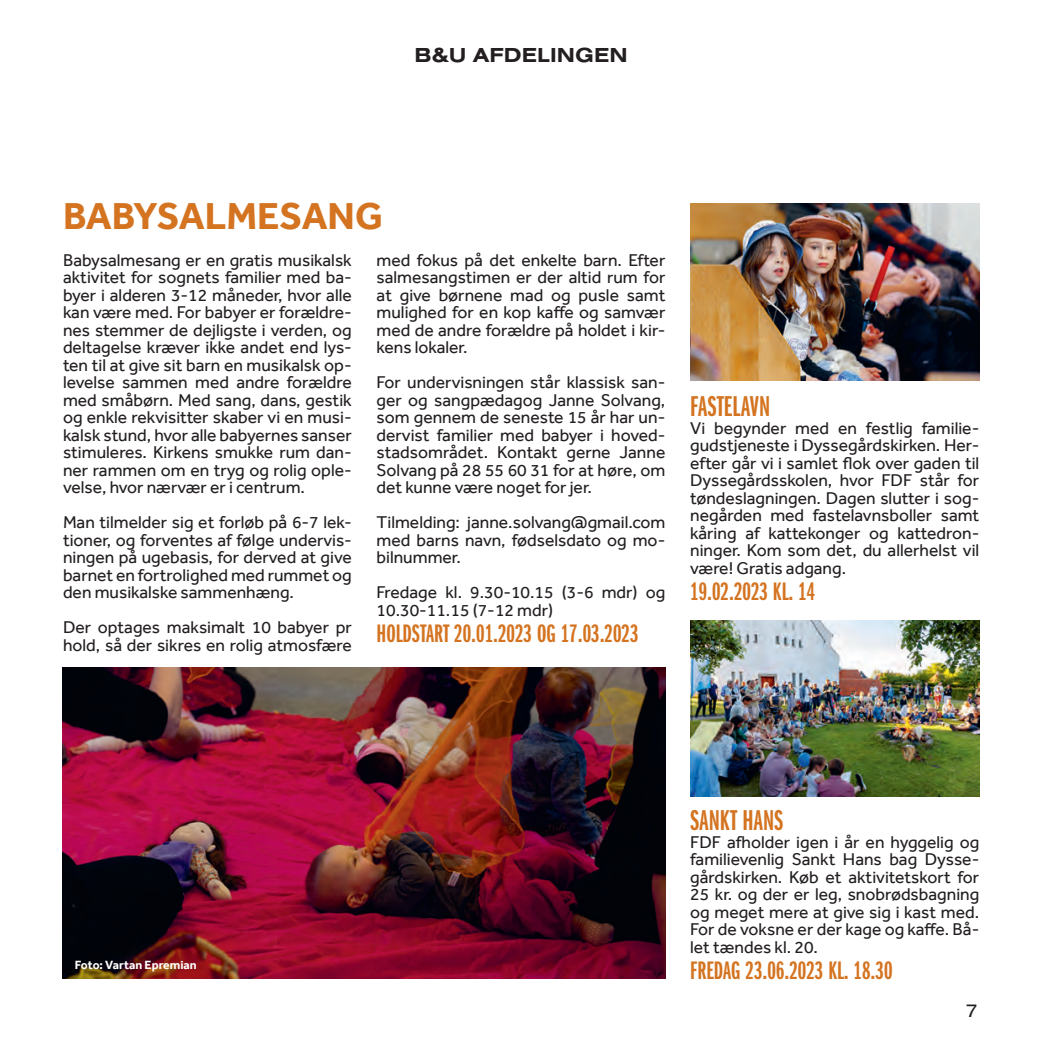
<style>
.page{position:relative;width:1042px;height:1042px;background:#fff}
.page>*{position:absolute;margin:0;border:0;box-sizing:border-box;transform-origin:0 0}
.t1{font:700 38.5px "Effra";color:#d47320}
.t2{font:29.75px "Franklin Gothic URW Ext Com D Dem";color:#d47320}
.t3{font:26.25px "Franklin Gothic URW Ext Com D Dem";color:#d47320}
.t4{font:700 21px "Nimbus San Ext";color:#231f20}
.t5{font:19.25px "Nimbus San Ext";color:#231f20}
.t6{font:17.5px/17.5px "Effra";color:#231f20;text-align:justify}
.t7{font:700 12.25px "Effra";color:#fff}
</style>
<div class="page">
<img style="left:690px;top:204px;width:289px;height:176px">
<img style="left:63px;top:667px;width:602px;height:312px">
<img style="left:690px;top:620px;width:289px;height:177px">
<p class="t4" style="left:414px;top:41px;width:215px">B&amp;U AFDELINGEN</p>
<p class="t1" style="left:63px;top:193px;width:321px">BABYSALMESANG</p>
<p class="t6" style="left:63px;top:251px;width:290px;text-align:left">Babysalmesang er en gratis musikalsk aktivitet for sognets familier med ba&shy;byer i alderen 3-12 måneder, hvor alle kan være med. For babyer er forældre&shy;nes stemmer de dejligste i verden, og deltagelse kræver ikke andet end lys&shy;ten til at give sit barn en musikalsk op&shy;levelse sammen med andre forældre med småbørn. Med sang, dans, gestik og enkle rekvisitter skaber vi en musi&shy;kalsk stund, hvor alle babyernes sanser stimuleres. Kirkens smukke rum dan&shy;ner rammen om en tryg og rolig ople&shy;velse, hvor nærvær er i centrum.</p>
<p class="t6" style="left:63px;top:513px;width:290px">Man tilmelder sig et forløb på 6-7 lek&shy;tioner, og forventes af følge undervis&shy;ningen på ugebasis, for derved at give barnet en fortrolighed med rummet og den musikalske sammenhæng.</p>
<p class="t6" style="left:63px;top:618px;width:290px">Der optages maksimalt 10 babyer pr hold, så der sikres en rolig atmosfære</p>
<p class="t6" style="left:377px;top:251px;width:290px">med fokus på det enkelte barn. Efter salmesangstimen er der altid rum for at give børnene mad og pusle samt mulighed for en kop kaffe og samvær med de andre forældre på holdet i kir&shy;kens lokaler.</p>
<p class="t6" style="left:377px;top:373px;width:290px">For undervisningen står klassisk san&shy;ger og sangpædagog Janne Solvang, som gennem de seneste 15 år har un&shy;dervist familier med babyer i hoved&shy;stadsområdet. Kontakt gerne Janne Solvang på 28 55 60 31 for at høre, om det kunne være noget for jer.</p>
<p class="t6" style="left:377px;top:513px;width:290px">Tilmelding: janne.solvang@gmail.com med barns navn, fødselsdato og mo&shy;bilnummer.</p>
<p class="t6" style="left:377px;top:583px;width:290px">Fredage kl. 9.30-10.15 (3-6 mdr) og<br>10.30-11.15 (7-12 mdr)</p>
<p class="t3" style="left:377px;top:619px;width:263px">HOLDSTART 20.01.2023 OG 17.03.2023</p>
<p class="t2" style="left:690px;top:390px;width:81px">FASTELAVN</p>
<p class="t6" style="left:690px;top:419px;width:291px">Vi begynder med en festlig familie&shy;gudstjeneste i Dyssegårdskirken. Her&shy;efter går vi i samlet flok over gaden til Dyssegårdsskolen, hvor FDF står for tøndeslagningen. Dagen slutter i sog&shy;negården med fastelavnsboller samt kåring af kattekonger og kattedron&shy;ninger. Kom som det, du allerhelst vil være! Gratis adgang.</p>
<p class="t3" style="left:690px;top:577px;width:127px">19.02.2023 KL. 14</p>
<p class="t7" style="left:75px;top:957px;width:123px">Foto: Vartan Epremian</p>
<p class="t2" style="left:690px;top:804px;width:95px">SANKT HANS</p>
<p class="t6" style="left:690px;top:833px;width:291px">FDF afholder igen i år en hyggelig og familievenlig Sankt Hans bag Dysse&shy;gårdskirken. Køb et aktivitetskort for 25 kr. og der er leg, snobrødsbagning og meget mere at give sig i kast med.<br>For de voksne er der kage og kaffe. Bå&shy;let tændes kl. 20.</p>
<p class="t3" style="left:690px;top:956px;width:204px">FREDAG 23.06.2023 KL. 18.30</p>
<p class="t5" style="left:965px;top:997px;width:14px">7</p>
</div>
